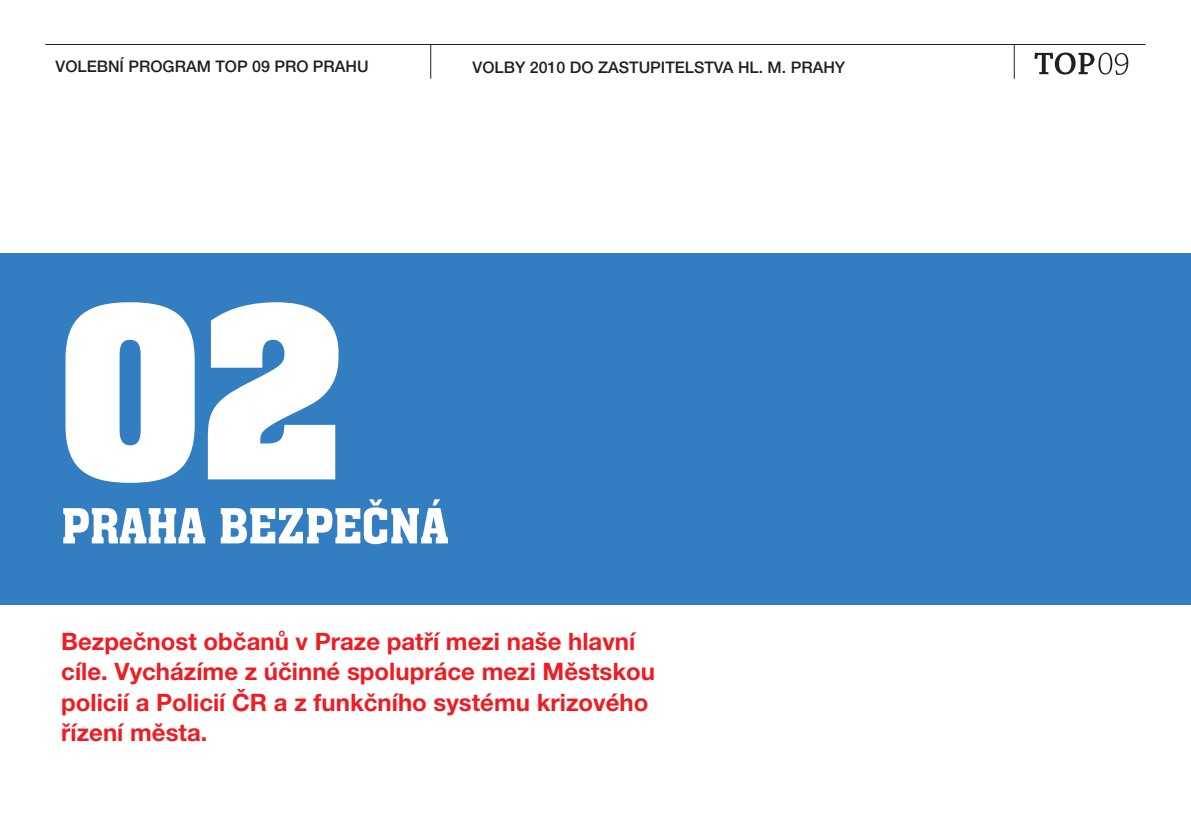
<style>
.page{position:relative;width:1191px;height:840px;background:#fff}
.page>*{position:absolute;margin:0;border:0;box-sizing:border-box;transform-origin:0 0}
.t1{font:700 202.4px "Aachen CE";color:#fff}
.t2{font:500 53px "Aachen DCE";color:#fff}
.t3{font:700 24px/30px "Helvetica Neue LT Pro";color:#ee1d23}
.t4{font:500 16px "Helvetica Neue LT Pro";color:#231f20}
</style>
<div class="page">
<div style="left:0;top:253px;width:1191px;height:352px;background:#337dc1"></div>
<hr style="left:45px;top:44px;width:1100px;height:1px;background:#231f20">
<svg style="left:1034px;top:52px;width:94px;height:23px"></svg>
<hr style="left:430px;top:45px;width:1px;height:34px;background:#231f20">
<hr style="left:1013px;top:45px;width:1px;height:34px;background:#231f20">
<p class="t4" style="left:56px;top:61px;width:315px">VOLEBNÍ PROGRAM TOP 09 PRO PRAHU</p>
<p class="t4" style="left:472px;top:61px;width:374px">VOLBY 2010 DO ZASTUPITELSTVA HL. M. PRAHY</p>
<h1 class="t1" style="left:61px;top:303px;width:287px">02</h1>
<h2 class="t2" style="left:61px;top:506px;width:388px">PRAHA BEZPEČNÁ</h2>
<p class="t3" style="left:61px;top:629px;width:595px">Bezpečnost občanů v Praze patří mezi naše hlavní cíle. Vycházíme z účinné spolupráce mezi Městskou policií a Policií ČR a z funkčního systému krizového řízení města.</p>
</div>
